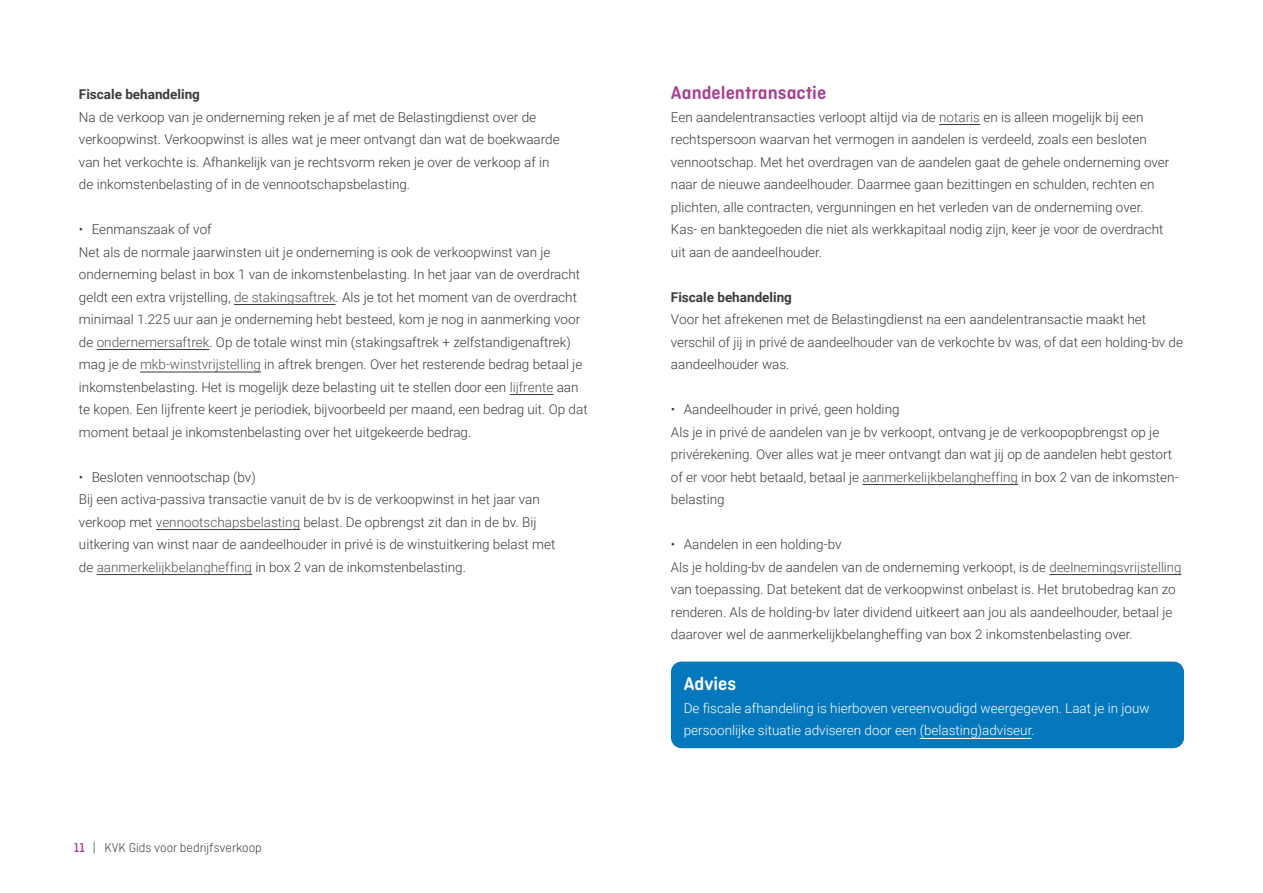
<style>
.page{position:relative;width:1263px;height:893px;background:#fff}
.page>*{position:absolute;margin:0;border:0;box-sizing:border-box;transform-origin:0 0}
._2_Tussenkop{font:600 19.5px "Ciutadella Rounded";color:#a84191}
._7_Kop_tekst_kader{font:600 19.5px "Ciutadella Rounded";color:#fff}
._0_plat{font:300 13.5px/22.5px "Roboto";color:#3c3c3b}
._7_Tekst_kader_wit{font:300 13.5px/22.5px "Roboto";color:#fff}
.Opsomming_bullets{font:300 13.5px "Roboto";color:#3c3c3b}
.Subkop{font:700 13.5px "Roboto";color:#3c3c3b}
.t1{font:300 13.5px "Ciutadella Rounded";color:#3c3c3b}
.s1{color:#555454}
.s2{font-weight:500;color:#a84191}
</style>
<div class="page">
<hr style="left:234px;top:304px;width:102px;height:1px;background:#3c3c3b">
<hr style="left:97px;top:349px;width:112px;height:1px;background:#3c3c3b">
<hr style="left:140px;top:372px;width:121px;height:1px;background:#3c3c3b">
<hr style="left:510px;top:394px;width:43px;height:1px;background:#3c3c3b">
<hr style="left:156px;top:529px;width:144px;height:1px;background:#3c3c3b">
<hr style="left:97px;top:574px;width:155px;height:1px;background:#3c3c3b">
<hr style="left:939px;top:124px;width:41px;height:1px;background:#3c3c3b">
<hr style="left:862px;top:484px;width:156px;height:1px;background:#3c3c3b">
<hr style="left:1049px;top:574px;width:132px;height:1px;background:#3c3c3b">
<div style="left:671px;top:662px;width:513px;height:86px;background:#0578bd;border-radius:11px"></div>
<hr style="left:920px;top:738px;width:111px;height:1px;background:#fff">
<p class="Subkop" style="left:79px;top:85px;width:123px">Fiscale behandeling</p>
<p class="_0_plat" style="left:79px;top:105px;width:482px">Na de verkoop van je onderneming reken je af met de Belastingdienst over de verkoopwinst. Verkoopwinst is alles wat je meer ontvangt dan wat de boekwaarde van het verkochte is. Afhankelijk van je rechtsvorm reken je over de verkoop af in de inkomstenbelasting of in de vennootschapsbelasting.</p>
<p class="Opsomming_bullets" style="left:79px;top:220px;width:134px">• Eenmanszaak of vof</p>
<p class="_0_plat" style="left:79px;top:240px;width:510px">Net als de normale jaarwinsten uit je onderneming is ook de verkoopwinst van je onderneming belast in box 1 van de inkomstenbelasting. In het jaar van de overdracht geldt een extra vrijstelling, <span class="s1">de stakingsaftrek</span>. Als je tot het moment van de overdracht minimaal 1.225 uur aan je onderneming hebt besteed, kom je nog in aanmerking voor de <span class="s1">ondernemersaftrek</span>. Op de totale winst min (stakingsaftrek + zelfstandigenaftrek) mag je de <span class="s1">mkb-winstvrijstelling</span> in aftrek brengen. Over het resterende bedrag betaal je inkomstenbelasting. Het is mogelijk deze belasting uit te stellen door een <span class="s1">lijfrente</span> aan te kopen. Een lijfrente keert je periodiek, bijvoorbeeld per maand, een bedrag uit. Op dat moment betaal je inkomstenbelasting over het uitgekeerde bedrag.</p>
<p class="Opsomming_bullets" style="left:79px;top:467px;width:178px">• Besloten vennootschap (bv)</p>
<p class="_0_plat" style="left:79px;top:487px;width:478px">Bij een activa-passiva transactie vanuit de bv is de verkoopwinst in het jaar van verkoop met <span class="s1">vennootschapsbelasting</span> belast. De opbrengst zit dan in de bv. Bij uitkering van winst naar de aandeelhouder in privé is de winstuitkering belast met de <span class="s1">aanmerkelijkbelangheffing</span> in box 2 van de inkomstenbelasting.</p>
<p class="t1" style="left:74px;top:840px;width:189px"><span class="s2">11</span> | KVK Gids voor bedrijfsverkoop</p>
<h3 class="_2_Tussenkop" style="left:671px;top:82px;width:157px">Aandelentransactie</h3>
<p class="_0_plat" style="left:671px;top:105px;width:500px">Een aandelentransacties verloopt altijd via de <span class="s1">notaris</span> en is alleen mogelijk bij een rechtspersoon waarvan het vermogen in aandelen is verdeeld, zoals een besloten vennootschap. Met het overdragen van de aandelen gaat de gehele onderneming over naar de nieuwe aandeelhouder. Daarmee gaan bezittingen en schulden, rechten en plichten, alle contracten, vergunningen en het verleden van de onderneming over.<br>Kas- en banktegoeden die niet als werkkapitaal nodig zijn, keer je voor de overdracht uit aan de aandeelhouder.</p>
<p class="Subkop" style="left:671px;top:287px;width:123px">Fiscale behandeling</p>
<p class="_0_plat" style="left:671px;top:307px;width:514px">Voor het afrekenen met de Belastingdienst na een aandelentransactie maakt het verschil of jij in privé de aandeelhouder van de verkochte bv was, of dat een holding-bv de aandeelhouder was.</p>
<p class="Opsomming_bullets" style="left:671px;top:400px;width:230px">• Aandeelhouder in privé, geen holding</p>
<p class="_0_plat" style="left:671px;top:420px;width:509px">Als je in privé de aandelen van je bv verkoopt, ontvang je de verkoopopbrengst op je privérekening. Over alles wat je meer ontvangt dan wat jij op de aandelen hebt gestort of er voor hebt betaald, betaal je <span class="s1">aanmerkelijkbelangheffing</span> in box 2 van de inkomsten&shy;belasting</p>
<p class="Opsomming_bullets" style="left:671px;top:535px;width:172px">• Aandelen in een holding-bv</p>
<p class="_0_plat" style="left:671px;top:555px;width:512px">Als je holding-bv de aandelen van de onderneming verkoopt, is de <span class="s1">deelnemingsvrijstelling </span>van toepassing. Dat betekent dat de verkoopwinst onbelast is. Het brutobedrag kan zo renderen. Als de holding-bv later dividend uitkeert aan jou als aandeelhouder, betaal je daarover wel de aanmerkelijkbelangheffing van box 2 inkomstenbelasting over.</p>
<h3 class="_7_Kop_tekst_kader" style="left:684px;top:673px;width:54px">Advies</h3>
<p class="_7_Tekst_kader_wit" style="left:684px;top:696px;width:467px">De fiscale afhandeling is hierboven vereenvoudigd weergegeven. Laat je in jouw persoonlijke situatie adviseren door een (belasting)adviseur.</p>
</div>
